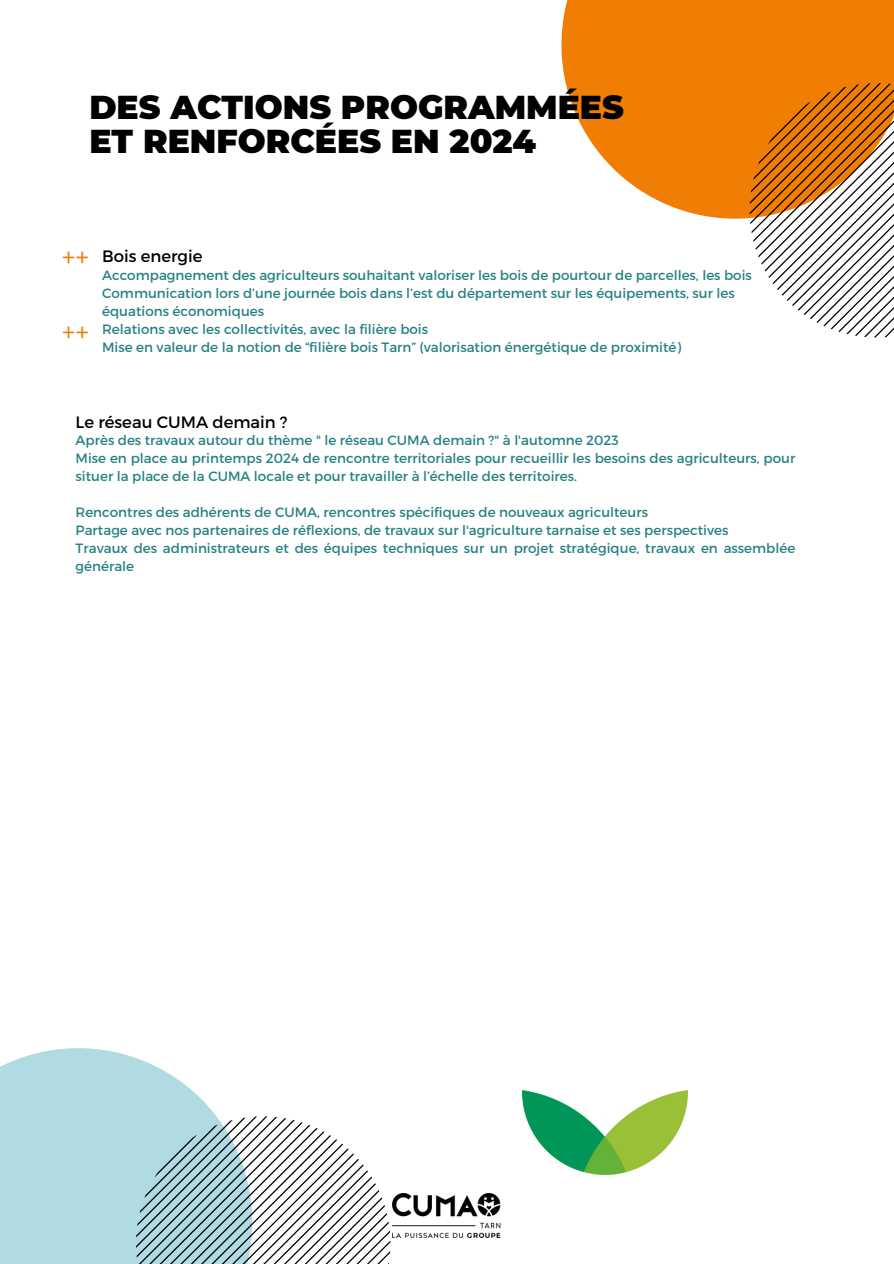
<style>
.page{position:relative;width:894px;height:1264px;background:#fff}
.page>*{position:absolute;margin:0;border:0;box-sizing:border-box;transform-origin:0 0}
.t1{font:900 33px/33.8px "Montserrat";color:#000}
.t2{font:24px "Open Sans";color:#f07e04}
.t3{font:16.5px "Montserrat";color:#000}
.t4{font:13.5px/18px "Montserrat";color:#278183}
</style>
<div class="page">
<div style="left:561px;top:0;width:332px;height:219px;background:#f07e04"></div>
<svg style="left:749px;top:83px;width:144px;height:254px"></svg>
<svg style="left:0;top:1048px;width:216px;height:215px;background:#b8dee4"></svg>
<svg style="left:136px;top:1116px;width:254px;height:147px"></svg>
<img style="left:522px;top:1090px;width:165px;height:84px">
<img style="left:392px;top:1193px;width:109px;height:44px">
<p class="t1" style="left:89px;top:90px;width:536px">DES ACTIONS PROGRAMMÉES<br>ET RENFORCÉES EN 2024</p>
<p class="t2" style="left:62px;top:241px;width:29px">++</p>
<p class="t2" style="left:62px;top:315px;width:29px">++</p>
<p class="t3" style="left:102px;top:246px;width:102px">Bois energie</p>
<p class="t4" style="left:102px;top:266px;width:651px">Accompagnement des agriculteurs souhaitant valoriser les bois de pourtour de parcelles, les bois</p>
<p class="t4" style="left:102px;top:284px;width:634px">Communication lors d’une journée bois dans l’est du département sur les équipements, sur les</p>
<p class="t4" style="left:102px;top:302px;width:163px">équations économiques</p>
<p class="t4" style="left:102px;top:320px;width:327px">Relations avec les collectivités, avec la filière bois</p>
<p class="t4" style="left:102px;top:338px;width:580px">Mise en valeur de la notion de “filière bois Tarn” (valorisation énergétique de proximité)</p>
<p class="t3" style="left:76px;top:411px;width:213px">Le réseau CUMA demain ?</p>
<h1 class="t4" style="left:76px;top:431px;width:544px">Après des travaux autour du thème " le réseau CUMA demain ?" à l'automne 2023</h1>
<p class="t4" style="left:76px;top:449px;width:721px">Mise en place au printemps 2024 de rencontre territoriales pour recueillir les besoins des agriculteurs, pour situer la place de la CUMA locale et pour travailler à l’échelle des territoires.</p>
<p class="t4" style="left:76px;top:503px;width:573px">Rencontres des adhérents de CUMA, rencontres spécifiques de nouveaux agriculteurs</p>
<p class="t4" style="left:76px;top:521px;width:654px">Partage avec nos partenaires de réflexions, de travaux sur l'agriculture tarnaise et ses perspectives</p>
<p class="t4" style="left:76px;top:539px;width:721px">Travaux des administrateurs et des équipes techniques sur un projet stratégique, travaux en assemblée générale</p>
</div>
